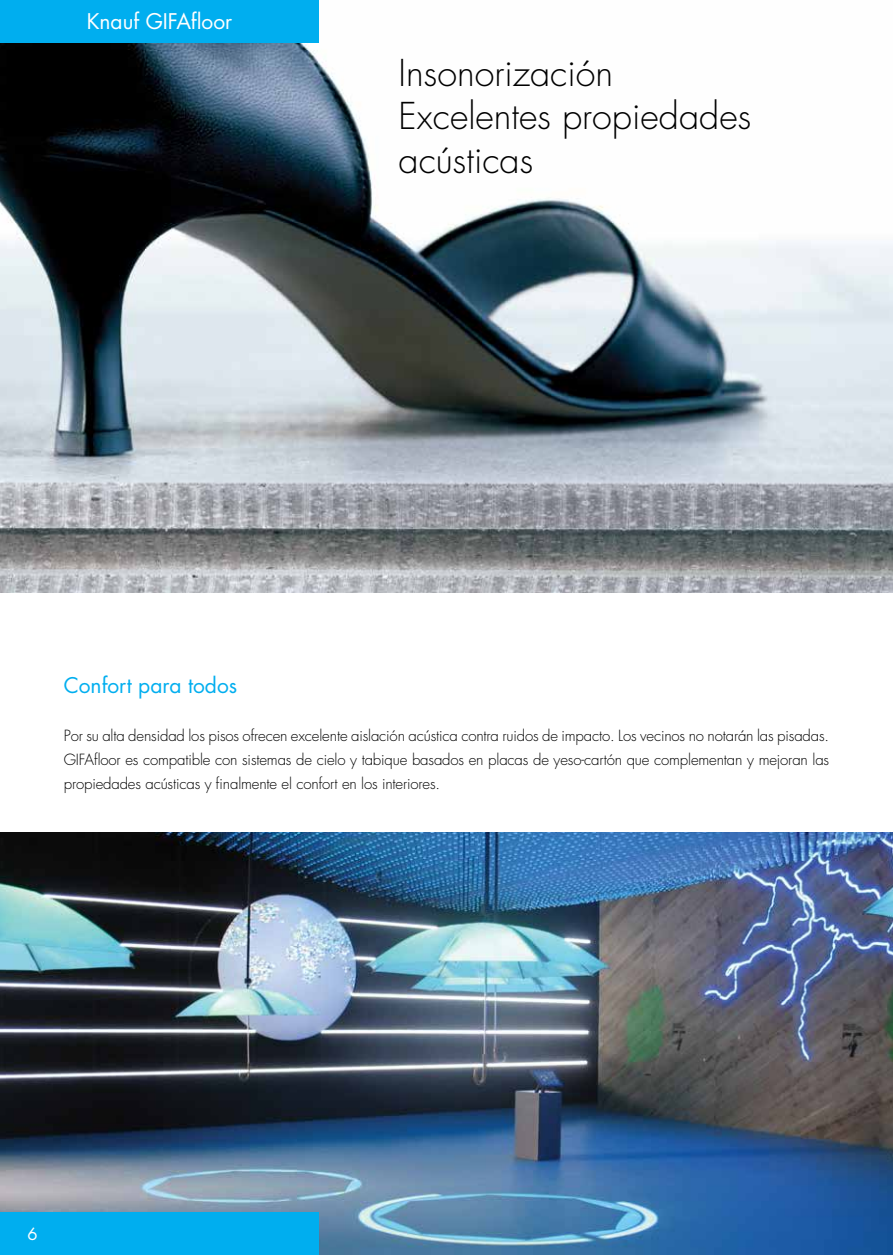
<style>
.page{position:relative;width:893px;height:1255px;background:#fff}
.page>*{position:absolute;margin:0;border:0;box-sizing:border-box;transform-origin:0 0}
.t1{font:300 36px/43.5px "Futura";color:#000}
.t2{font:21px "Futura";color:#00aeef}
.t3{font:21px "Futura";color:#fff}
.t4{font:16.5px "Futura";color:#fff}
.t5{font:300 15px/24px "Futura";letter-spacing:-.01em;color:#000;text-align:justify}
</style>
<div class="page">
<img style="left:0;top:832px;width:893px;height:422px">
<img style="left:0;top:43px;width:893px;height:549px">
<div style="left:0;top:1212px;width:319px;height:42px;background:#00aeef"></div>
<div style="left:0;top:0;width:319px;height:43px;background:#00aeef"></div>
<h2 class="t3" style="left:87px;top:7px;width:147px">Knauf GIFAfloor</h2>
<h1 class="t1" style="left:399px;top:52px;width:354px">Insonorización<br>Excelentes propiedades acústicas</h1>
<h2 class="t2" style="left:64px;top:670px;width:175px">Confort para todos</h2>
<p class="t5" style="left:64px;top:723px;width:767px">Por su alta densidad los pisos ofrecen excelente aislación acústica contra ruidos de impacto. Los vecinos no notarán las pisadas.<br>GIFAfloor es compatible con sistemas de cielo y tabique basados en placas de yeso-cartón que complementan y mejoran las propiedades acústicas y finalmente el confort en los interiores.</p>
<p class="t4" style="left:27px;top:1222px;width:12px">6</p>
</div>
